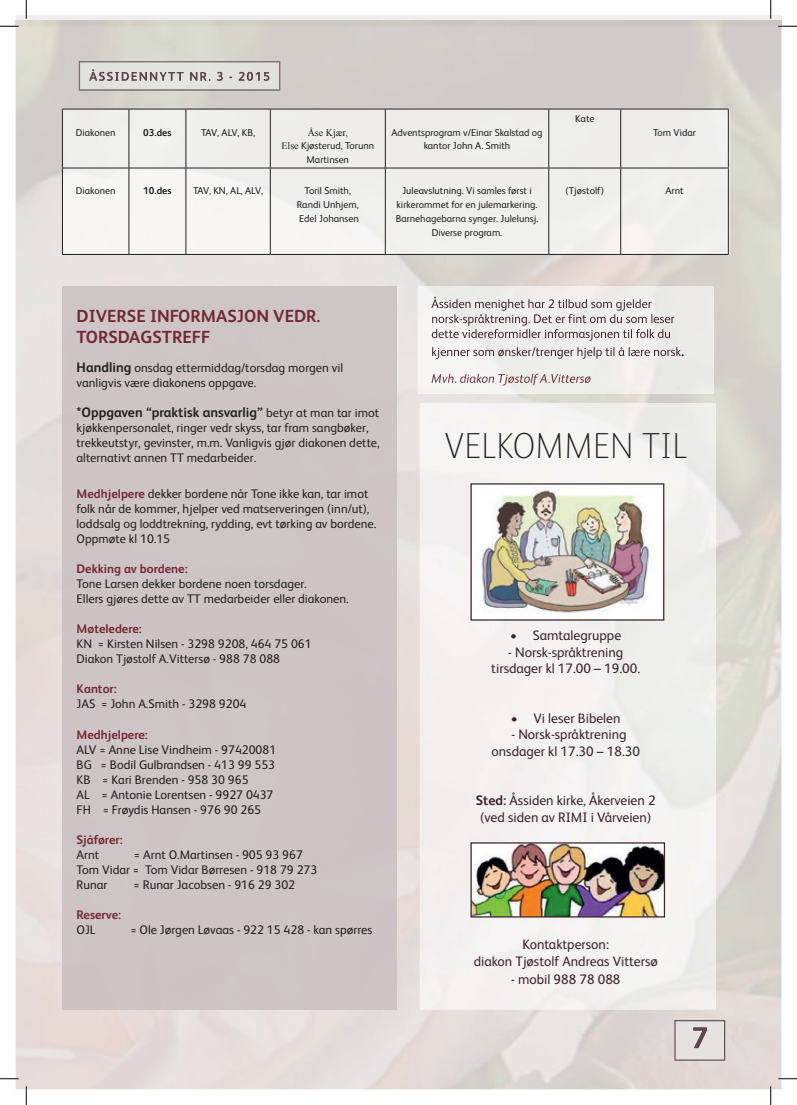
<style>
.page{position:relative;width:797px;height:1105px;background:#fff}
.page>*{position:absolute;margin:0;border:0;box-sizing:border-box;transform-origin:0 0}
.t1{font:100 36.25px "FS Albert";color:#231f20}
.t2{font:700 17.5px/21px "FS Albert";color:#712932}
.t3{font:13.75px/16.5px "FS Albert";color:#3d222b;text-align:center}
.t4{font:700 13.75px "FS Albert";color:#231f20}
.t5{font:12.5px/15px "FS Albert";color:#231f20}
.t6{font:700 12.5px "FS Albert";color:#712932}
.t7{font:10px/13.8px "FS Albert";color:#231f20;text-align:center}
.t8{font:10px "FS Albert";letter-spacing:-.03em;color:#231f20}
.t9{font:700 10px "FS Albert";color:#231f20}
.t10{font:10px "Times New Roman";color:#231f20}
.s1{font-family:"Times New Roman"}
.s2{font-weight:700;font-size:13.75px}
.s3{font-weight:400;font-size:12.5px}
.s4{font-weight:700;color:#712932}
.s5{font-weight:700}
</style>
<div class="page">
<div style="left:16px;top:16px;width:765px;height:5px;background:#efeeee"></div>
<img style="left:16px;top:21px;width:765px;height:1068px">
<img style="left:79px;top:61px;width:201px;height:30px">
<img style="left:79px;top:62px;width:201px;height:28px">
<img style="left:674px;top:1020px;width:51px;height:41px">
<img style="left:693px;top:1027px;width:14px;height:21px">
<div style="left:418px;top:286px;width:295px;height:108px;background:#efeeea"></div>
<img style="left:63px;top:110px;width:666px;height:145px">
<hr style="left:62px;top:109px;width:67px;height:1px;background:#231f20">
<hr style="left:62px;top:109px;width:1px;height:59px;background:#231f20">
<hr style="left:129px;top:109px;width:57px;height:1px;background:#231f20">
<hr style="left:129px;top:109px;width:1px;height:59px;background:#231f20">
<hr style="left:186px;top:109px;width:84px;height:1px;background:#231f20">
<hr style="left:185px;top:109px;width:1px;height:59px;background:#231f20">
<hr style="left:270px;top:109px;width:115px;height:1px;background:#231f20">
<hr style="left:270px;top:109px;width:1px;height:59px;background:#231f20">
<hr style="left:385px;top:109px;width:164px;height:1px;background:#231f20">
<hr style="left:385px;top:109px;width:1px;height:59px;background:#231f20">
<hr style="left:549px;top:109px;width:71px;height:1px;background:#231f20">
<hr style="left:548px;top:109px;width:1px;height:59px;background:#231f20">
<hr style="left:620px;top:109px;width:108px;height:1px;background:#231f20">
<hr style="left:620px;top:109px;width:1px;height:59px;background:#231f20">
<hr style="left:728px;top:109px;width:1px;height:59px;background:#231f20">
<hr style="left:62px;top:168px;width:67px;height:1px;background:#231f20">
<hr style="left:62px;top:168px;width:1px;height:86px;background:#231f20">
<hr style="left:129px;top:168px;width:57px;height:1px;background:#231f20">
<hr style="left:129px;top:168px;width:1px;height:86px;background:#231f20">
<hr style="left:186px;top:168px;width:84px;height:1px;background:#231f20">
<hr style="left:185px;top:168px;width:1px;height:86px;background:#231f20">
<hr style="left:270px;top:168px;width:115px;height:1px;background:#231f20">
<hr style="left:270px;top:168px;width:1px;height:86px;background:#231f20">
<hr style="left:385px;top:168px;width:164px;height:1px;background:#231f20">
<hr style="left:385px;top:168px;width:1px;height:86px;background:#231f20">
<hr style="left:549px;top:168px;width:71px;height:1px;background:#231f20">
<hr style="left:548px;top:168px;width:1px;height:86px;background:#231f20">
<hr style="left:620px;top:168px;width:108px;height:1px;background:#231f20">
<hr style="left:620px;top:168px;width:1px;height:86px;background:#231f20">
<hr style="left:728px;top:168px;width:1px;height:86px;background:#231f20">
<hr style="left:62px;top:254px;width:67px;height:1px;background:#231f20">
<hr style="left:129px;top:254px;width:57px;height:1px;background:#231f20">
<hr style="left:186px;top:254px;width:84px;height:1px;background:#231f20">
<hr style="left:270px;top:254px;width:115px;height:1px;background:#231f20">
<hr style="left:385px;top:254px;width:164px;height:1px;background:#231f20">
<hr style="left:549px;top:254px;width:71px;height:1px;background:#231f20">
<hr style="left:620px;top:254px;width:108px;height:1px;background:#231f20">
<div style="left:62px;top:286px;width:334px;height:723px;background:#cec4c6"></div>
<div style="left:420px;top:403px;width:295px;height:606px;background:#f4f1f0"></div>
<img style="left:420px;top:855px;width:51px;height:1px">
<img style="left:420px;top:871px;width:263px;height:1px">
<img style="left:420px;top:888px;width:263px;height:1px">
<img style="left:420px;top:904px;width:51px;height:1px">
<div style="left:471px;top:484px;width:192px;height:136px;background:#fff"></div>
<img style="left:481px;top:487px;width:169px;height:126px">
<div style="left:470px;top:483px;width:194px;height:138px;border:1px solid #3d222b"></div>
<img style="left:472px;top:844px;width:191px;height:71px">
<img style="left:471px;top:855px;width:32px;height:1px">
<img style="left:471px;top:871px;width:193px;height:1px">
<img style="left:471px;top:888px;width:193px;height:1px">
<img style="left:471px;top:904px;width:117px;height:1px">
<div style="left:470px;top:842px;width:195px;height:75px;border:1px solid #3d222b"></div>
<img style="left:431px;top:297px;width:220px;height:14px">
<img style="left:432px;top:314px;width:242px;height:12px">
<img style="left:432px;top:329px;width:238px;height:12px">
<img style="left:432px;top:347px;width:248px;height:12px">
<img style="left:431px;top:374px;width:159px;height:11px">
<svg style="left:0;top:25px;width:19px;height:2px"></svg>
<svg style="left:778px;top:25px;width:19px;height:2px"></svg>
<svg style="left:0;top:1078px;width:19px;height:1px"></svg>
<svg style="left:778px;top:1078px;width:19px;height:1px"></svg>
<svg style="left:25px;top:0;width:2px;height:19px"></svg>
<svg style="left:25px;top:1086px;width:2px;height:19px"></svg>
<svg style="left:770px;top:0;width:1px;height:19px"></svg>
<svg style="left:770px;top:1086px;width:1px;height:19px"></svg>
<p class="t7" style="left:76px;top:125px;width:41px">Diakonen</p>
<p class="t9" style="left:143px;top:126px;width:30px">03.des</p>
<p class="t7" style="left:201px;top:125px;width:55px">TAV, ALV, KB,</p>
<p class="t10" style="left:308px;top:125px;width:42px">Åse Kjær,</p>
<p class="t7" style="left:281px;top:139px;width:94px"><span class="s1">Else</span> Kjøsterud, Torunn<br>Martinsen</p>
<p class="t7" style="left:391px;top:125px;width:153px">Adventsprogram v/Einar Skalstad og kantor John A. Smith</p>
<p class="t7" style="left:575px;top:111px;width:21px">Kate</p>
<p class="t7" style="left:653px;top:125px;width:44px">Tom Vidar</p>
<p class="t7" style="left:76px;top:184px;width:41px">Diakonen</p>
<p class="t9" style="left:143px;top:185px;width:30px">10.des</p>
<p class="t8" style="left:193px;top:185px;width:72px">TAV, KN, AL, ALV,</p>
<p class="t7" style="left:297px;top:184px;width:64px">Toril Smith,<br>Randi Unhjem,<br>Edel Johansen</p>
<p class="t7" style="left:396px;top:184px;width:144px">Juleavslutning. Vi samles først i kirkerommet for en julemarkering.<br>Barnehagebarna synger. Julelunsj.<br>Diverse program.</p>
<p class="t7" style="left:565px;top:184px;width:40px">(Tjøstolf)</p>
<p class="t7" style="left:665px;top:184px;width:20px">Arnt</p>
<h2 class="t2" style="left:77px;top:305px;width:245px">DIVERSE INFORMASJON VEDR.<br>TORSDAGSTREFF</h2>
<p class="t5" style="left:77px;top:360px;width:268px"><span class="s2">Handling</span> onsdag ettermiddag/torsdag morgen vil vanligvis være diakonens oppgave.</p>
<p class="t4" style="left:77px;top:404px;width:304px">*Oppgaven “praktisk ansvarlig” <span class="s3">betyr at man tar imot</span></p>
<p class="t5" style="left:77px;top:420px;width:304px">kjøkkenpersonalet, ringer vedr skyss, tar fram sangbøker, trekkeutstyr, gevinster, m.m. Vanligvis gjør diakonen dette, alternativt annen TT medarbeider.</p>
<p class="t5" style="left:77px;top:486px;width:301px"><span class="s4">Medhjelpere</span> dekker bordene når Tone ikke kan, tar imot folk når de kommer, hjelper ved matserveringen (inn/ut), loddsalg og loddtrekning, rydding, evt tørking av bordene.<br>Oppmøte kl 10.15</p>
<p class="t6" style="left:77px;top:561px;width:113px">Dekking av bordene:</p>
<p class="t5" style="left:77px;top:576px;width:274px">Tone Larsen dekker bordene noen torsdager.<br>Ellers gjøres dette av TT medarbeider eller diakonen.</p>
<p class="t6" style="left:77px;top:621px;width:67px">Møteledere:</p>
<p class="t5" style="left:77px;top:636px;width:237px">KN = Kirsten Nilsen - 3298 9208, 464 75 061<br>Diakon Tjøstolf A.Vittersø - 988 78 088</p>
<p class="t6" style="left:77px;top:681px;width:42px">Kantor:</p>
<p class="t5" style="left:77px;top:696px;width:171px">JAS = John A.Smith - 3298 9204</p>
<p class="t6" style="left:77px;top:727px;width:73px">Medhjelpere:</p>
<p class="t5" style="left:77px;top:742px;width:201px">ALV = Anne Lise Vindheim - 97420081<br>BG = Bodil Gulbrandsen - 413 99 553<br>KB = Kari Brenden - 958 30 965<br>AL = Antonie Lorentsen - 9927 0437<br>FH = Frøydis Hansen - 976 90 265</p>
<p class="t6" style="left:77px;top:832px;width:48px">Sjåfører:</p>
<p class="t5" style="left:77px;top:847px;width:24px">Arnt</p>
<p class="t5" style="left:77px;top:847px;width:242px;text-indent:57px">= Arnt O.Martinsen - 905 93 967<br>Tom Vidar = Tom Vidar Børresen - 918 79 273<br>Runar</p>
<p class="t5" style="left:134px;top:877px;width:163px">= Runar Jacobsen - 916 29 302</p>
<p class="t6" style="left:77px;top:907px;width:46px">Reserve:</p>
<p class="t5" style="left:77px;top:922px;width:20px">OJL</p>
<p class="t5" style="left:130px;top:922px;width:243px">= Ole Jørgen Løvaas - 922 15 428 - kan spørres</p>
<h1 class="t1" style="left:444px;top:425px;width:245px">VELKOMMEN TIL</h1>
<p class="t3" style="left:510px;top:627px;width:112px">• Samtalegruppe</p>
<p class="t3" style="left:491px;top:644px;width:150px">- Norsk-språktrening tirsdager kl 17.00 – 19.00.</p>
<p class="t3" style="left:511px;top:710px;width:111px">• Vi leser Bibelen</p>
<p class="t3" style="left:491px;top:726px;width:150px">- Norsk-språktrening onsdager kl 17.30 – 18.30</p>
<p class="t3" style="left:476px;top:792px;width:181px"><span class="s5">Sted:</span> Åssiden kirke, Åkerveien 2 (ved siden av RIMI i Vårveien)</p>
<p class="t3" style="left:473px;top:936px;width:186px">Kontaktperson:<br>diakon Tjøstolf Andreas Vittersø</p>
<p class="t3" style="left:511px;top:971px;width:111px">- mobil 988 78 088</p>
</div>
